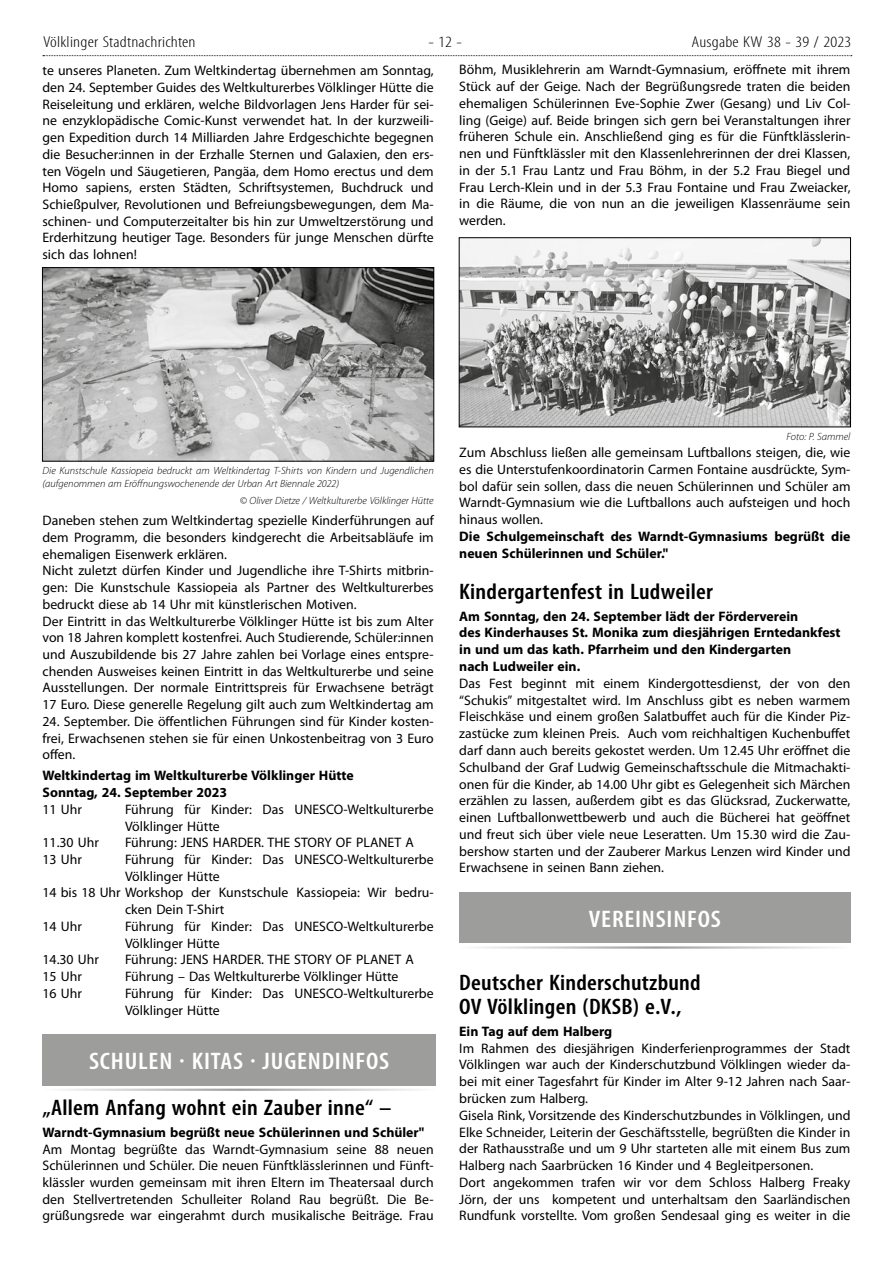
<style>
.page{position:relative;width:893px;height:1263px;background:#fff}
.page>*{position:absolute;margin:0;border:0;box-sizing:border-box;transform-origin:0 0}
.t1{font:600 condensed 24px "Myriad Pro";letter-spacing:.03em;color:#fff;scale:1.1 1}
.t2{font:600 condensed 22.5px/24.3px "Myriad Pro";letter-spacing:.01em;color:#000;scale:1.1 1}
.t3{font:300 condensed 15.75px "Myriad Pro";letter-spacing:.01em;color:#000;scale:1.2 1}
.t4{font:13.8px/16.8px "Myriad Pro";color:#000;text-align:justify}
.t5{font:700 13.8px/16.8px "Myriad Pro";color:#000}
.t6{font:italic 300 10.5px/12.8px "Myriad Pro";color:#000}
</style>
<div class="page">
<svg style="left:43px;top:55px;width:809px;height:1px"></svg>
<img style="left:44px;top:269px;width:388px;height:190px">
<div style="left:42px;top:267px;width:392px;height:194px;border:1px solid #000"></div>
<div style="left:43px;top:1034px;width:393px;height:51px;background:#9d9d9c"></div>
<hr style="left:43px;top:1088px;width:393px;height:3px;background:#9d9d9c">
<img style="left:461px;top:239px;width:388px;height:186px">
<div style="left:459px;top:237px;width:392px;height:190px;border:1px solid #000"></div>
<div style="left:459px;top:892px;width:391px;height:51px;background:#9d9d9c"></div>
<hr style="left:459px;top:946px;width:391px;height:3px;background:#9d9d9c">
<p class="t3" style="left:43px;top:33px;width:128px">Völklinger Stadtnachrichten</p>
<p class="t3" style="left:428px;top:33px;width:30px">- 12 -</p>
<p class="t3" style="left:692px;top:33px;width:135px">Ausgabe KW 38 - 39 / 2023</p>
<p class="t4" style="left:43px;top:62px;width:393px">te unseres Planeten. Zum Weltkindertag übernehmen am Sonntag, den 24. September Guides des Weltkulturerbes Völklinger Hütte die Reiseleitung und erklären, welche Bildvorlagen Jens Harder für sei&shy;ne enzyklopädische Comic-Kunst verwendet hat. In der kurzweili&shy;gen Expedition durch 14 Milliarden Jahre Erdgeschichte begegnen die Besucher:innen in der Erzhalle Sternen und Galaxien, den ers&shy;ten Vögeln und Säugetieren, Pangäa, dem Homo erectus und dem Homo sapiens, ersten Städten, Schriftsystemen, Buchdruck und Schießpulver, Revolutionen und Befreiungsbewegungen, dem Ma&shy;schinen- und Computerzeitalter bis hin zur Umweltzerstörung und Erderhitzung heutiger Tage. Besonders für junge Menschen dürfte sich das lohnen!</p>
<p class="t4" style="left:459px;top:61px;width:393px">Böhm, Musiklehrerin am Warndt-Gymnasium, eröffnete mit ihrem Stück auf der Geige. Nach der Begrüßungsrede traten die beiden ehemaligen Schülerinnen Eve-Sophie Zwer (Gesang) und Liv Col&shy;ling (Geige) auf. Beide bringen sich gern bei Veranstaltungen ihrer früheren Schule ein. Anschließend ging es für die Fünftklässlerin&shy;nen und Fünftklässler mit den Klassenlehrerinnen der drei Klassen, in der 5.1 Frau Lantz und Frau Böhm, in der 5.2 Frau Biegel und Frau Lerch-Klein und in der 5.3 Frau Fontaine und Frau Zweiacker, in die Räume, die von nun an die jeweiligen Klassenräume sein werden.</p>
<p class="t6" style="left:43px;top:464px;width:393px">Die Kunstschule Kassiopeia bedruckt am Weltkindertag T-Shirts von Kindern und Jugendlichen (aufgenommen am Eröffnungswochenende der Urban Art Biennale 2022)</p>
<p class="t6" style="left:240px;top:494px;width:195px">© Oliver Dietze / Weltkulturerbe Völklinger Hütte</p>
<p class="t4" style="left:43px;top:512px;width:393px;text-align:left">Daneben stehen zum Weltkindertag spezielle Kinderführungen auf dem Programm, die besonders kindgerecht die Arbeitsabläufe im ehemaligen Eisenwerk erklären.<br>Nicht zuletzt dürfen Kinder und Jugendliche ihre T-Shirts mitbrin&shy;gen: Die Kunstschule Kassiopeia als Partner des Weltkulturerbes bedruckt diese ab 14 Uhr mit künstlerischen Motiven.<br>Der Eintritt in das Weltkulturerbe Völklinger Hütte ist bis zum Alter von 18 Jahren komplett kostenfrei. Auch Studierende, Schüler:innen und Auszubildende bis 27 Jahre zahlen bei Vorlage eines entspre&shy;chenden Ausweises keinen Eintritt in das Weltkulturerbe und seine Ausstellungen. Der normale Eintrittspreis für Erwachsene beträgt 17 Euro. Diese generelle Regelung gilt auch zum Weltkindertag am</p>
<p class="t4" style="left:43px;top:713px;width:393px">24. September. Die öffentlichen Führungen sind für Kinder kosten&shy;frei, Erwachsenen stehen sie für einen Unkostenbeitrag von 3 Euro offen.</p>
<p class="t5" style="left:43px;top:767px;width:313px">Weltkindertag im Weltkulturerbe Völklinger Hütte<br>Sonntag, 24. September 2023</p>
<p class="t4" style="left:43px;top:800px;width:41px">11 Uhr</p>
<p class="t4" style="left:125px;top:800px;width:310px">Führung für Kinder: Das UNESCO-Weltkulturerbe<br>Völklinger Hütte</p>
<p class="t4" style="left:43px;top:834px;width:58px">11.30 Uhr</p>
<p class="t4" style="left:125px;top:834px;width:290px">Führung: JENS HARDER. THE STORY OF PLANET A</p>
<p class="t4" style="left:43px;top:851px;width:41px">13 Uhr</p>
<p class="t4" style="left:125px;top:851px;width:310px">Führung für Kinder: Das UNESCO-Weltkulturerbe</p>
<p class="t4" style="left:125px;top:867px;width:96px">Völklinger Hütte</p>
<p class="t4" style="left:43px;top:884px;width:393px">14 bis 18 Uhr Workshop der Kunstschule Kassiopeia: Wir bedru-</p>
<p class="t4" style="left:125px;top:901px;width:101px">cken Dein T-Shirt</p>
<p class="t4" style="left:43px;top:917px;width:41px">14 Uhr</p>
<p class="t4" style="left:125px;top:917px;width:310px">Führung für Kinder: Das UNESCO-Weltkulturerbe<br>Völklinger Hütte</p>
<p class="t4" style="left:43px;top:951px;width:58px">14.30 Uhr</p>
<p class="t4" style="left:125px;top:951px;width:290px">Führung: JENS HARDER. THE STORY OF PLANET A</p>
<p class="t4" style="left:43px;top:968px;width:41px">15 Uhr</p>
<p class="t4" style="left:125px;top:968px;width:275px">Führung – Das Weltkulturerbe Völklinger Hütte</p>
<p class="t4" style="left:43px;top:984px;width:41px">16 Uhr</p>
<p class="t4" style="left:125px;top:984px;width:310px">Führung für Kinder: Das UNESCO-Weltkulturerbe<br>Völklinger Hütte</p>
<h1 class="t1" style="left:89px;top:1046px;width:274px">SCHULEN · KITAS · JUGENDINFOS</h1>
<h2 class="t2" style="left:43px;top:1095px;width:319px">„Allem Anfang wohnt ein Zauber inne“ –</h2>
<p class="t5" style="left:43px;top:1123px;width:383px">Warndt-Gymnasium begrüßt neue Schülerinnen und Schüler"</p>
<p class="t4" style="left:43px;top:1140px;width:393px">Am Montag begrüßte das Warndt-Gymnasium seine 88 neuen Schülerinnen und Schüler. Die neuen Fünftklässlerinnen und Fünft&shy;klässler wurden gemeinsam mit ihren Eltern im Theatersaal durch den Stellvertretenden Schulleiter Roland Rau begrüßt. Die Be&shy;grüßungsrede war eingerahmt durch musikalische Beiträge. Frau</p>
<p class="t6" style="left:787px;top:430px;width:65px">Foto: P. Sammel</p>
<p class="t4" style="left:459px;top:444px;width:393px">Zum Abschluss ließen alle gemeinsam Luftballons steigen, die, wie es die Unterstufenkoordinatorin Carmen Fontaine ausdrückte, Sym&shy;bol dafür sein sollen, dass die neuen Schülerinnen und Schüler am Warndt-Gymnasium wie die Luftballons auch aufsteigen und hoch hinaus wollen.</p>
<p class="t5" style="left:459px;top:527px;width:393px">Die Schulgemeinschaft des Warndt-Gymnasiums begrüßt die neuen Schülerinnen und Schüler."</p>
<h2 class="t2" style="left:459px;top:579px;width:232px">Kindergartenfest in Ludweiler</h2>
<p class="t5" style="left:459px;top:607px;width:383px">Am Sonntag, den 24. September lädt der Förderverein<br>des Kinderhauses St. Monika zum diesjährigen Erntedankfest in und um das kath. Pfarrheim und den Kindergarten<br>nach Ludweiler ein.</p>
<p class="t4" style="left:459px;top:674px;width:393px">Das Fest beginnt mit einem Kindergottesdienst, der von den “Schukis” mitgestaltet wird. Im Anschluss gibt es neben warmem Fleischkäse und einem großen Salatbuffet auch für die Kinder Piz&shy;zastücke zum kleinen Preis. Auch vom reichhaltigen Kuchenbuffet darf dann auch bereits gekostet werden. Um 12.45 Uhr eröffnet die Schulband der Graf Ludwig Gemeinschaftsschule die Mitmachakti&shy;onen für die Kinder, ab 14.00 Uhr gibt es Gelegenheit sich Märchen erzählen zu lassen, außerdem gibt es das Glücksrad, Zuckerwatte, einen Luftballonwettbewerb und auch die Bücherei hat geöffnet und freut sich über viele neue Leseratten. Um 15.30 wird die Zau&shy;bershow starten und der Zauberer Markus Lenzen wird Kinder und Erwachsene in seinen Bann ziehen.</p>
<h1 class="t1" style="left:589px;top:904px;width:121px">VEREINSINFOS</h1>
<h2 class="t2" style="left:459px;top:970px;width:221px">Deutscher Kinderschutzbund<br>OV Völklingen (DKSB) e.V.,</h2>
<p class="t5" style="left:459px;top:1022px;width:155px">Ein Tag auf dem Halberg</p>
<p class="t4" style="left:459px;top:1039px;width:393px;text-align:left">Im Rahmen des diesjährigen Kinderferienprogrammes der Stadt Völklingen war auch der Kinderschutzbund Völklingen wieder da&shy;bei mit einer Tagesfahrt für Kinder im Alter 9-12 Jahren nach Saar&shy;brücken zum Halberg.<br>Gisela Rink, Vorsitzende des Kinderschutzbundes in Völklingen, und Elke Schneider, Leiterin der Geschäftsstelle, begrüßten die Kinder in der Rathausstraße und um 9 Uhr starteten alle mit einem Bus zum Halberg nach Saarbrücken 16 Kinder und 4 Begleitpersonen.<br>Dort angekommen trafen wir vor dem Schloss Halberg Freaky Jörn, der uns kompetent und unterhaltsam den Saarländischen Rundfunk vorstellte. Vom großen Sendesaal ging es weiter in die</p>
</div>
